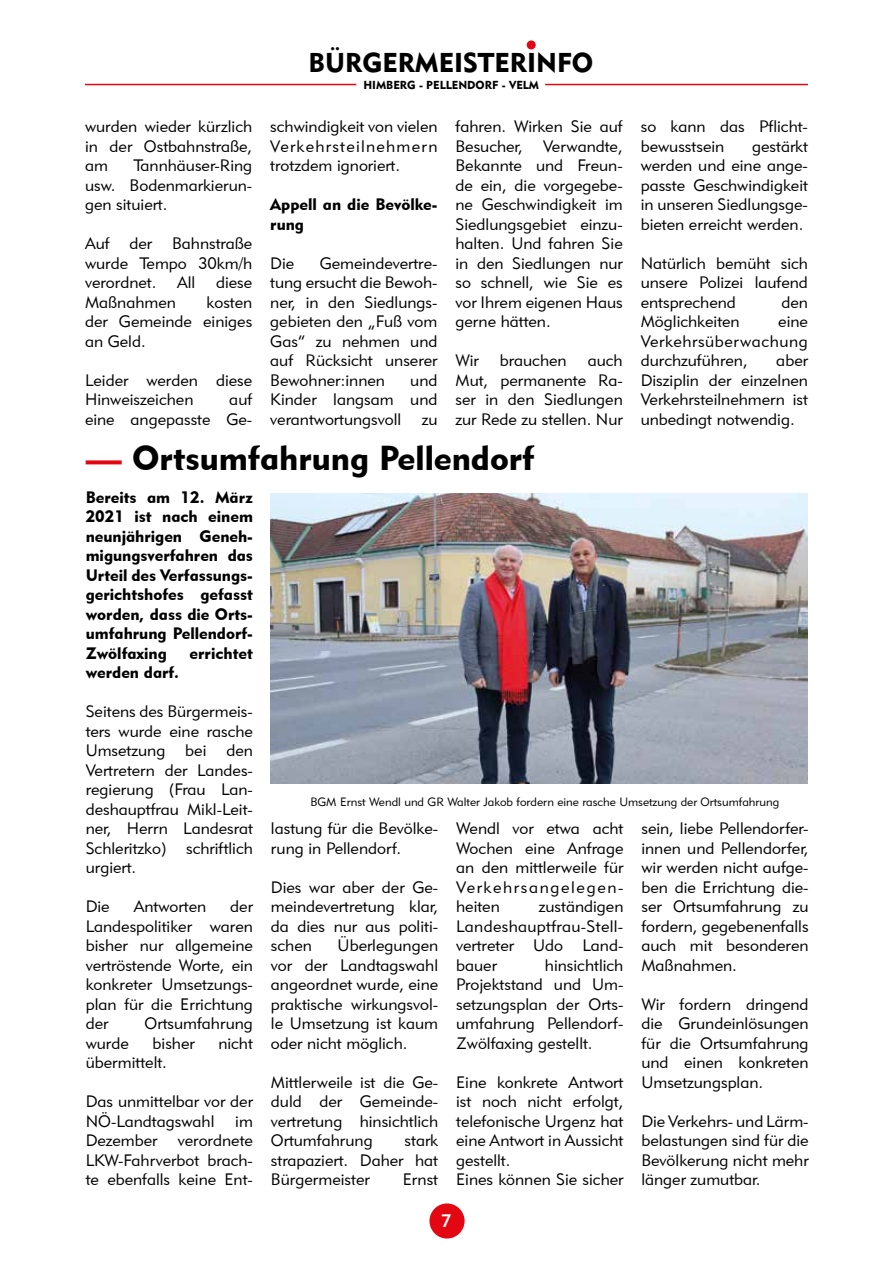
<style>
.page{position:relative;width:893px;height:1263px;background:#fff}
.page>*{position:absolute;margin:0;border:0;box-sizing:border-box;transform-origin:0 0}
.t1{font:34.5px "Geometric 415 BT Black A";color:#000}
.t2{font:27px "Geometric 415 BT Black A";color:#000}
.t3{font:18px "Geometric 415 BT Medium A";color:#fff}
.t4{font:16.5px/19.5px "Geometric 415 BT Lite A";color:#000;text-align:justify}
.t5{font:16.5px/19.5px "Geometric 415 BT Black A";color:#000;text-align:justify}
.t6{font:12px "Geometric 415 BT Lite A";color:#000}
.t7{font:11.55px "Geometric 415 BT Black A";color:#000}
.s1{font-size:36px;color:#e30613}
</style>
<div class="page">
<div style="left:527px;top:40px;width:9px;height:9px;background:#e30613;border-radius:50%"></div>
<hr style="left:85px;top:84px;width:271px;height:1px;background:#e30613">
<hr style="left:545px;top:84px;width:263px;height:1px;background:#e30613">
<div style="left:429px;top:1203px;width:36px;height:35px;background:#e30613;border-radius:50%"></div>
<img style="left:271px;top:493px;width:536px;height:290px">
<p class="t4" style="left:85px;top:116px;width:169px">wurden wieder kürzlich in der Ostbahnstraße, am</p>
<p class="t4" style="left:85px;top:155px;width:169px;text-indent:48px">Tannhäuser-Ring usw. Bodenmarkierun&shy;gen situiert.</p>
<p class="t4" style="left:85px;top:233px;width:169px">Auf der Bahnstraße wurde Tempo 30km/h verordnet.</p>
<p class="t4" style="left:177px;top:272px;width:20px">All</p>
<p class="t4" style="left:216px;top:272px;width:38px">diese</p>
<p class="t4" style="left:85px;top:292px;width:92px">Maßnahmen</p>
<p class="t4" style="left:85px;top:292px;width:169px;text-indent:121px">kosten der Gemeinde einiges an Geld.</p>
<p class="t4" style="left:85px;top:370px;width:169px">Leider werden diese<br>Hinweiszeichen</p>
<p class="t4" style="left:85px;top:389px;width:169px;text-align:right">auf<br>eine angepasste Ge-</p>
<h2 class="t2" style="left:309px;top:47px;width:286px">BÜRGERMEISTERINFO</h2>
<p class="t7" style="left:363px;top:78px;width:177px">HIMBERG - PELLENDORF - VELM</p>
<p class="t4" style="left:270px;top:116px;width:169px">schwindigkeit von vielen Verkehrsteilnehmern trotzdem ignoriert.</p>
<p class="t5" style="left:270px;top:194px;width:169px">Appell an die Bevölke&shy;rung</p>
<p class="t4" style="left:270px;top:253px;width:25px">Die</p>
<p class="t4" style="left:270px;top:253px;width:169px;text-indent:49px">Gemeindevertre&shy;tung ersucht die Bewoh&shy;ner, in den Siedlungs&shy;gebieten den „Fuß vom Gas“ zu nehmen und auf Rücksicht unserer Bewohner:innen</p>
<p class="t4" style="left:270px;top:370px;width:169px;text-indent:140px">und Kinder langsam und verantwortungsvoll zu</p>
<p class="t4" style="left:455px;top:116px;width:169px">fahren. Wirken Sie auf Besucher, Verwandte, Bekannte und Freun&shy;de ein, die vorgegebe&shy;ne Geschwindigkeit im Siedlungsgebiet einzu&shy;halten. Und fahren Sie in den Siedlungen nur so schnell, wie Sie es vor Ihrem eigenen Haus gerne hätten.</p>
<p class="t4" style="left:455px;top:350px;width:25px">Wir</p>
<p class="t4" style="left:500px;top:350px;width:68px">brauchen</p>
<p class="t4" style="left:455px;top:350px;width:169px;text-indent:132px">auch Mut, permanente Ra&shy;ser in den Siedlungen zur Rede zu stellen. Nur</p>
<h1 class="t1" style="left:86px;top:437px;width:450px"><span class="s1">—</span> Ortsumfahrung Pellendorf</h1>
<p class="t5" style="left:86px;top:487px;width:169px">Bereits am 12. März 2021 ist nach einem neunjährigen Geneh&shy;migungsverfahren das Urteil des Verfassungs&shy;gerichtshofes gefasst worden, dass die Orts&shy;umfahrung Pellendorf-Zwölfaxing</p>
<p class="t5" style="left:190px;top:643px;width:65px">errichtet</p>
<p class="t4" style="left:641px;top:116px;width:169px">so kann das Pflicht&shy;bewusstsein</p>
<p class="t4" style="left:641px;top:136px;width:169px;text-indent:111px">gestärkt werden und eine ange&shy;passte Geschwindigkeit in unseren Siedlungsge&shy;bieten erreicht werden.</p>
<p class="t4" style="left:641px;top:253px;width:169px">Natürlich bemüht sich unsere Polizei laufend entsprechend</p>
<p class="t4" style="left:781px;top:292px;width:28px">den</p>
<p class="t4" style="left:641px;top:311px;width:100px">Möglichkeiten</p>
<p class="t4" style="left:641px;top:311px;width:169px;text-indent:138px">eine Verkehrsüberwachung durchzuführen,</p>
<p class="t4" style="left:641px;top:350px;width:169px;text-indent:136px">aber Disziplin der einzelnen Verkehrsteilnehmern ist unbedingt notwendig.</p>
<p class="t5" style="left:86px;top:662px;width:95px">werden darf.</p>
<p class="t4" style="left:86px;top:701px;width:169px">Seitens des Bürgermeis&shy;ters wurde eine rasche Umsetzung bei den Vertretern der Landes&shy;regierung (Frau Lan&shy;deshauptfrau Mikl-Leit&shy;ner, Herrn Landesrat Schleritzko) schriftlich urgiert.</p>
<p class="t4" style="left:86px;top:896px;width:25px">Die</p>
<p class="t4" style="left:134px;top:896px;width:74px">Antworten</p>
<p class="t4" style="left:86px;top:896px;width:169px;text-indent:145px">der Landespolitiker waren bisher nur allgemeine vertröstende Worte, ein konkreter Umsetzungs&shy;plan für die Errichtung der</p>
<p class="t4" style="left:145px;top:1013px;width:110px">Ortsumfahrung</p>
<p class="t4" style="left:86px;top:1033px;width:45px">wurde</p>
<p class="t4" style="left:153px;top:1033px;width:44px">bisher</p>
<p class="t4" style="left:218px;top:1033px;width:36px">nicht</p>
<p class="t4" style="left:86px;top:1052px;width:83px">übermittelt.</p>
<p class="t4" style="left:86px;top:1091px;width:169px">Das unmittelbar vor der<br>NÖ-Landtagswahl</p>
<p class="t4" style="left:86px;top:1111px;width:169px;text-indent:150px">im Dezember verordnete LKW-Fahrverbot brach&shy;te ebenfalls keine Ent-</p>
<p class="t6" style="left:310px;top:794px;width:470px">BGM Ernst Wendl und GR Walter Jakob fordern eine rasche Umsetzung der Ortsumfahrung</p>
<p class="t4" style="left:271px;top:818px;width:169px">lastung für die Bevölke&shy;rung in Pellendorf.</p>
<p class="t4" style="left:271px;top:877px;width:169px">Dies war aber der Ge&shy;meindevertretung klar, da dies nur aus politi&shy;schen</p>
<p class="t4" style="left:271px;top:935px;width:169px;text-indent:67px">Überlegungen vor der Landtagswahl angeordnet wurde, eine praktische wirkungsvol&shy;le Umsetzung ist kaum oder nicht möglich.</p>
<p class="t4" style="left:271px;top:1072px;width:169px">Mittlerweile ist die Ge&shy;duld der Gemeinde&shy;vertretung hinsichtlich Ortumfahrung</p>
<p class="t4" style="left:271px;top:1130px;width:169px;text-indent:134px">stark strapaziert. Daher hat Bürgermeister</p>
<p class="t4" style="left:403px;top:1169px;width:37px">Ernst</p>
<p class="t4" style="left:456px;top:818px;width:169px">Wendl vor etwa acht Wochen eine Anfrage an den mittlerweile für Verkehrsangelegen&shy;heiten</p>
<p class="t4" style="left:456px;top:896px;width:169px;text-indent:83px">zuständigen Landeshauptfrau-Stell&shy;vertreter Udo Land&shy;bauer</p>
<p class="t4" style="left:456px;top:955px;width:169px;text-indent:89px">hinsichtlich Projektstand und Um&shy;setzungsplan der Orts&shy;umfahrung Pellendorf-Zwölfaxing gestellt.</p>
<p class="t4" style="left:456px;top:1072px;width:169px;text-align:left">Eine konkrete Antwort ist noch nicht erfolgt, telefonische Urgenz hat eine Antwort in Aussicht gestellt.<br>Eines können Sie sicher</p>
<p class="t3" style="left:441px;top:1210px;width:12px">7</p>
<p class="t4" style="left:641px;top:818px;width:169px">sein, liebe Pellendorfer&shy;innen und Pellendorfer, wir werden nicht aufge&shy;ben die Errichtung die&shy;ser Ortsumfahrung zu fordern, gegebenenfalls auch mit besonderen Maßnahmen.</p>
<p class="t4" style="left:641px;top:994px;width:169px">Wir fordern dringend die Grundeinlösungen für die Ortsumfahrung und einen konkreten Umsetzungsplan.</p>
<p class="t4" style="left:641px;top:1111px;width:169px">Die Verkehrs- und Lärm&shy;belastungen sind für die Bevölkerung nicht mehr länger zumutbar.</p>
</div>
